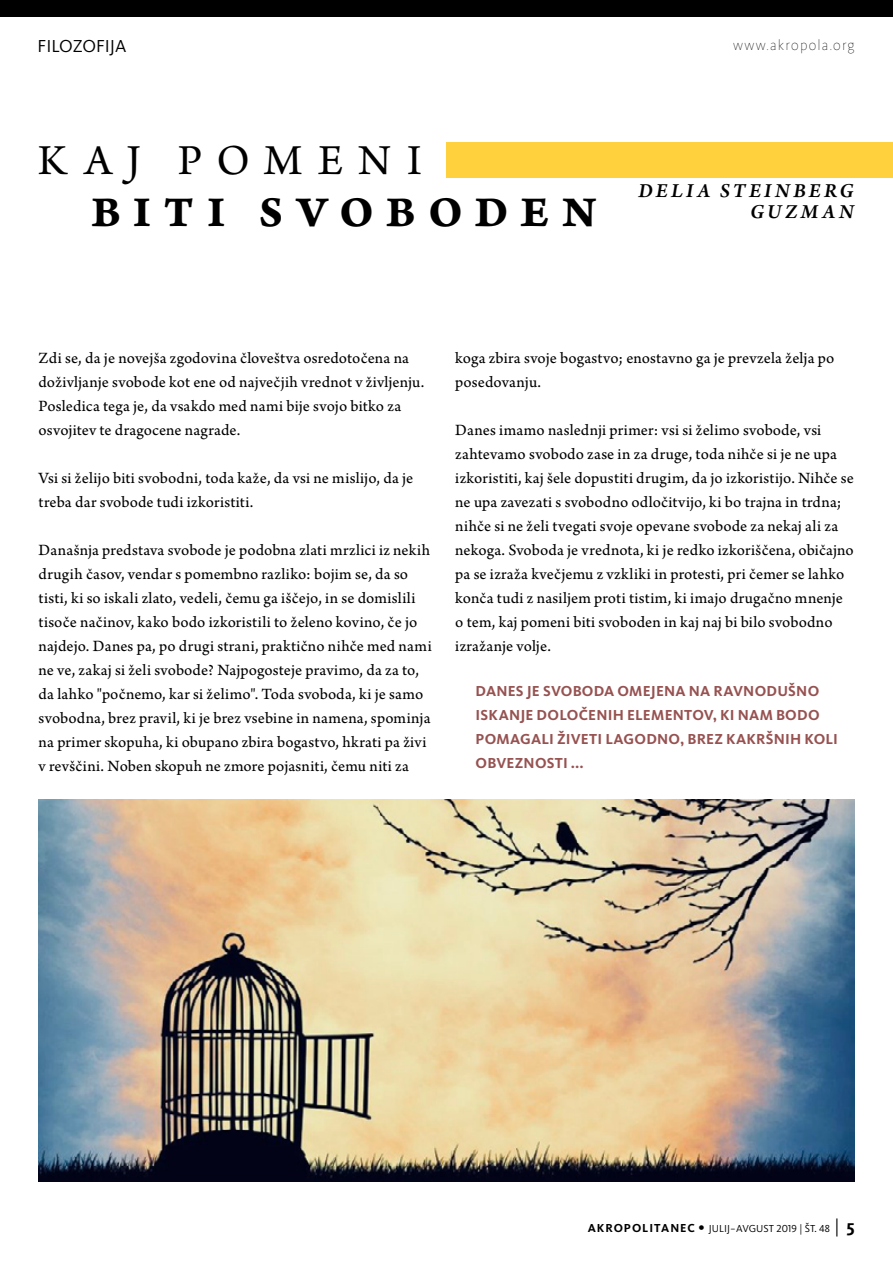
<style>
.page{position:relative;width:893px;height:1263px;background:#fff}
.page>*{position:absolute;margin:0;border:0;box-sizing:border-box;transform-origin:0 0}
.t1{font:45px "Arno Pro Bold Caption";letter-spacing:.275em;color:#000}
.t2{font:45px "Arno Pro";letter-spacing:.325em;color:#000}
.t3{font:italic 600 21px/21px "Arno Pro";letter-spacing:.16em;color:#000;text-align:right}
.t4{font:18px "Kievit Pro";color:#000}
.t5{font:16.5px/24px "Arno Pro Sm Text";letter-spacing:.01em;color:#000}
.t6{font:700 15px "Kievit Pro";letter-spacing:.015em;color:#965251}
.t7{font:100 15px "Kievit Pro";letter-spacing:.08em;color:#000}
.t8{font:10.5px "Kievit Pro";color:#000}
.s1{font-weight:700;font-size:12px}
.s2{font-family:"Tahoma";font-size:13.5px}
.s3{font-size:18px}
.s4{font-weight:700;font-size:18px}
</style>
<div class="page">
<div style="left:0;top:0;width:893px;height:17px;background:#000"></div>
<div style="left:446px;top:142px;width:447px;height:35px;background:#ffd13d"></div>
<img style="left:38px;top:800px;width:817px;height:381px">
<p class="t4" style="left:38px;top:35px;width:90px">FILOZOFIJA</p>
<h1 class="t2" style="left:38px;top:134px;width:381px">KAJ POMENI</h1>
<h1 class="t1" style="left:92px;top:185px;width:506px">BITI SVOBODEN</h1>
<p class="t7" style="left:733px;top:36px;width:123px">www.akropola.org</p>
<p class="t3" style="left:639px;top:181px;width:217px">DELIA STEINBERG<br>GUZMAN</p>
<p class="t5" style="left:39px;top:347px;width:387px">Zdi se, da je novejša zgodovina človeštva osredotočena na doživljanje svobode kot ene od največjih vrednot v življenju.<br>Posledica tega je, da vsakdo med nami bije svojo bitko za osvojitev te dragocene nagrade.</p>
<p class="t5" style="left:39px;top:467px;width:376px">Vsi si želijo biti svobodni, toda kaže, da vsi ne mislijo, da je treba dar svobode tudi izkoristiti.</p>
<p class="t5" style="left:39px;top:539px;width:395px">Današnja predstava svobode je podobna zlati mrzlici iz nekih drugih časov, vendar s pomembno razliko: bojim se, da so tisti, ki so iskali zlato, vedeli, čemu ga iščejo, in se domislili tisoče načinov, kako bodo izkoristili to želeno kovino, če jo najdejo. Danes pa, po drugi strani, praktično nihče med nami ne ve, zakaj si želi svobode? Najpogosteje pravimo, da za to, da lahko "počnemo, kar si želimo". Toda svoboda, ki je samo svobodna, brez pravil, ki je brez vsebine in namena, spominja na primer skopuha, ki obupano zbira bogastvo, hkrati pa živi v revščini. Noben skopuh ne zmore pojasniti, čemu niti za</p>
<p class="t5" style="left:455px;top:347px;width:381px">koga zbira svoje bogastvo; enostavno ga je prevzela želja po posedovanju.</p>
<p class="t5" style="left:455px;top:419px;width:400px">Danes imamo naslednji primer: vsi si želimo svobode, vsi zahtevamo svobodo zase in za druge, toda nihče si je ne upa izkoristiti, kaj šele dopustiti drugim, da jo izkoristijo. Nihče se ne upa zavezati s svobodno odločitvijo, ki bo trajna in trdna; nihče si ne želi tvegati svoje opevane svobode za nekaj ali za nekoga. Svoboda je vrednota, ki je redko izkoriščena, običajno pa se izraža kvečjemu z vzkliki in protesti, pri čemer se lahko konča tudi z nasiljem proti tistim, ki imajo drugačno mnenje o tem, kaj pomeni biti svoboden in kaj naj bi bilo svobodno izražanje volje.</p>
<p class="t6" style="left:476px;top:681px;width:78px">DANES JE SVO</p>
<p class="t6" style="left:573px;top:681px;width:21px">BODA</p>
<p class="t6" style="left:617px;top:681px;width:35px">OMEJENA</p>
<p class="t6" style="left:689px;top:681px;width:36px">NA RAVNODU</p>
<p class="t6" style="left:788px;top:681px;width:20px">ŠNO</p>
<p class="t6" style="left:476px;top:705px;width:9px">ISKANJE</p>
<p class="t6" style="left:537px;top:705px;width:11px">DOLO</p>
<p class="t6" style="left:579px;top:705px;width:97px">ČENI H ELEMENTOV</p>
<p class="t6" style="left:713px;top:705px;width:85px">, KINAM BODO</p>
<p class="t6" style="left:476px;top:729px;width:64px">POMAGALI</p>
<p class="t6" style="left:557px;top:729px;width:17px">ŽIVETI</p>
<p class="t6" style="left:605px;top:729px;width:42px">LAGODNO</p>
<p class="t6" style="left:680px;top:729px;width:26px">, BREZ</p>
<p class="t6" style="left:726px;top:729px;width:11px">KAKR</p>
<p class="t6" style="left:766px;top:729px;width:48px">ŠNIH KOLI</p>
<p class="t6" style="left:476px;top:753px;width:31px">OBVEZNOSTI</p>
<p class="t6" style="left:571px;top:753px;width:14px">...</p>
<p class="t8" style="left:588px;top:1222px;width:268px"><span class="s1">AKROPOLITANEC</span> <span class="s2">•</span> JULIJ−AVGUST 2019 | Št. 48 <span class="s3">|</span> <span class="s4">5</span></p>
</div>
